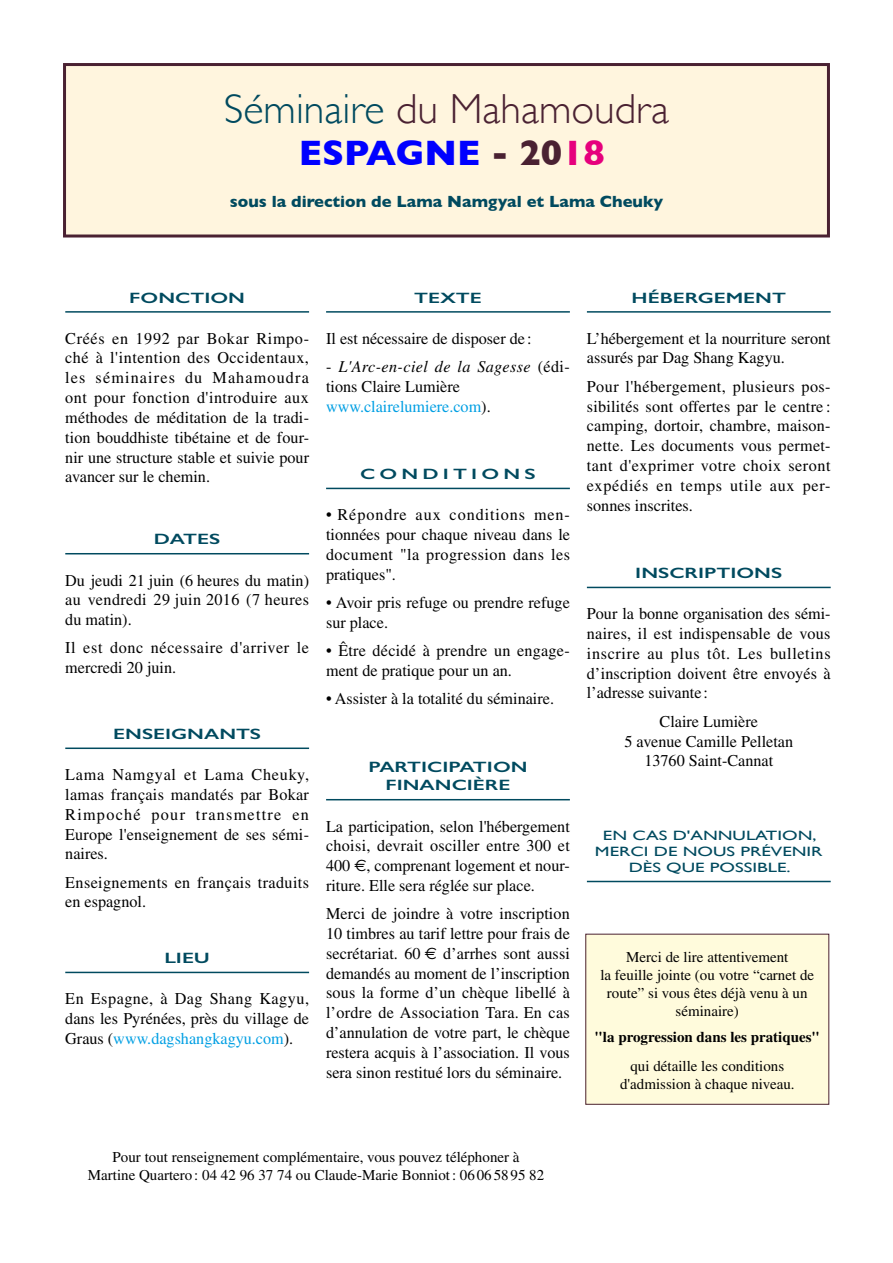
<style>
.page{position:relative;width:893px;height:1263px;background:#fff}
.page>*{position:absolute;margin:0;border:0;box-sizing:border-box;transform-origin:0 0}
.t1{font:300 42px "Gill Sans";color:#4a2132}
.t2{font:700 36px "Gill Sans";color:#00f}
.t3{font:16.5px/19.8px "Times";color:#000;text-align:justify}
.t4{font:16.5px/19.8px "Times";letter-spacing:.04em;color:#000}
.t5{font:16.5px/19.8px "Times";letter-spacing:.025em;color:#000}
.t6{font:700 16.5px "Gill Sans";color:#004a5f}
.t7{font:15px/18px "Times";color:#000;text-align:center}
.t8{font:600 15px/18px "Gill Sans";color:#004a5f;text-align:center;scale:1.4 1}
.t9{font:700 15px "Times";color:#000}
.t10{font:600 15px "Gill Sans";letter-spacing:.2em;color:#004a5f;scale:1.4 1}
.t11{font:13.5px/16.2px "Gill Sans";color:#004a5f;text-align:center;scale:1.4 1}
.s1{color:#004a5f}
.s2{color:#4a2132}
.s3{color:#e6007d}
.s4{color:#009fe3}
.s5{font-style:italic}
.s6{font-family:"Euro Sans"}
</style>
<div class="page">
<hr style="left:65px;top:311px;width:244px;height:2px;background:#004a5f">
<hr style="left:65px;top:553px;width:244px;height:1px;background:#004a5f">
<hr style="left:65px;top:747px;width:244px;height:2px;background:#004a5f">
<hr style="left:65px;top:972px;width:244px;height:1px;background:#004a5f">
<hr style="left:326px;top:311px;width:244px;height:2px;background:#004a5f">
<hr style="left:326px;top:488px;width:244px;height:1px;background:#004a5f">
<hr style="left:326px;top:799px;width:244px;height:1px;background:#004a5f">
<hr style="left:587px;top:311px;width:244px;height:2px;background:#004a5f">
<hr style="left:587px;top:587px;width:244px;height:1px;background:#004a5f">
<hr style="left:587px;top:881px;width:244px;height:1px;background:#004a5f">
<div style="left:65px;top:65px;width:763px;height:171px;background:#fff5de"></div>
<div style="left:63px;top:63px;width:767px;height:174px;border:3px solid #4a2132"></div>
<div style="left:586px;top:934px;width:243px;height:170px;background:#fffbdc"></div>
<div style="left:585px;top:934px;width:244px;height:171px;border:1px solid #4a2132"></div>
<h1 class="t1" style="left:224px;top:76px;width:447px"><span class="s1">Séminaire</span> du Mahamoudra</h1>
<h2 class="t2" style="left:299px;top:124px;width:308px">ESPAGNE <span class="s2">- 20</span><span class="s3">18</span></h2>
<p class="t6" style="left:230px;top:188px;width:435px">sous la direction de Lama Namgyal et Lama Cheuky</p>
<p class="t8" style="left:129px;top:288px;width:84px">FONCTION</p>
<p class="t3" style="left:65px;top:328px;width:245px">Créés en 1992 par Bokar Rimpo&shy;ché à l'intention des Occidentaux, les séminaires du Mahamoudra ont pour fonction d'introduire aux méthodes de méditation de la tradi&shy;tion bouddhiste tibétaine et de four&shy;nir une structure stable et suivie pour avancer sur le chemin.</p>
<p class="t8" style="left:154px;top:530px;width:49px">DATES</p>
<p class="t3" style="left:65px;top:570px;width:245px">Du jeudi 21 juin (6 heures du matin) au vendredi 29 juin 2016 (7 heures du matin).</p>
<p class="t4" style="left:65px;top:638px;width:245px">Il est donc nécessaire d'arriver le mercredi 20 juin.</p>
<p class="t8" style="left:113px;top:725px;width:107px">ENSEIGNANTS</p>
<p class="t3" style="left:65px;top:764px;width:245px">Lama Namgyal et Lama Cheuky, lamas français mandatés par Bokar Rimpoché pour transmettre en Europe l'enseignement de ses sémi&shy;naires.</p>
<p class="t5" style="left:65px;top:872px;width:245px">Enseignements en français traduits en espagnol.</p>
<p class="t8" style="left:164px;top:949px;width:34px">LIEU</p>
<p class="t3" style="left:65px;top:989px;width:245px">En Espagne, à Dag Shang Kagyu, dans les Pyrénées, près du village de Graus (<span class="s4">www.dagshangkagyu.com</span>).</p>
<p class="t8" style="left:414px;top:288px;width:50px">TEXTE</p>
<p class="t3" style="left:326px;top:328px;width:207px">Il est nécessaire de disposer de :</p>
<p class="t3" style="left:326px;top:356px;width:245px;text-align:left">- <span class="s5">L'Arc-en-ciel de la Sagesse</span> (édi&shy;tions Claire Lumière <span class="s4">www.clairelumiere.com</span>).</p>
<p class="t10" style="left:360px;top:465px;width:127px">CONDITIONS</p>
<p class="t3" style="left:326px;top:505px;width:245px">• Répondre aux conditions men&shy;tionnées pour chaque niveau dans le document "la progression dans les pratiques".</p>
<p class="t3" style="left:326px;top:592px;width:245px">• Avoir pris refuge ou prendre refuge sur place.</p>
<p class="t3" style="left:326px;top:640px;width:245px">• Être décidé à prendre un engage&shy;ment de pratique pour un an.</p>
<p class="t3" style="left:326px;top:689px;width:229px">• Assister à la totalité du séminaire.</p>
<p class="t8" style="left:368px;top:758px;width:115px">PARTICIPATION<br>FINANCIÈRE</p>
<p class="t3" style="left:326px;top:816px;width:245px">La participation, selon l'hébergement choisi, devrait osciller entre 300 et 400 <span class="s6">f</span>, comprenant logement et nour&shy;riture. Elle sera réglée sur place.</p>
<p class="t3" style="left:326px;top:904px;width:245px">Merci de joindre à votre inscription 10 timbres au tarif lettre pour frais de secrétariat. 60 <span class="s6">f</span> d’arrhes sont aussi demandés au moment de l’inscription sous la forme d’un chèque libellé à l’ordre de Association Tara. En cas d’annulation de votre part, le chèque restera acquis à l’association. Il vous sera sinon restitué lors du séminaire.</p>
<p class="t8" style="left:632px;top:288px;width:112px">HÉBERGEMENT</p>
<p class="t3" style="left:587px;top:328px;width:245px">L’hébergement et la nourriture seront assurés par Dag Shang Kagyu.</p>
<p class="t3" style="left:587px;top:376px;width:245px">Pour l'hébergement, plusieurs pos&shy;sibilités sont offertes par le centre : camping, dortoir, chambre, maison&shy;nette. Les documents vous permet&shy;tant d'exprimer votre choix seront expédiés en temps utile aux per&shy;sonnes inscrites.</p>
<p class="t8" style="left:635px;top:564px;width:106px">INSCRIPTIONS</p>
<p class="t3" style="left:587px;top:604px;width:245px">Pour la bonne organisation des sémi&shy;naires, il est indispensable de vous inscrire au plus tôt. Les bulletins d’inscription doivent être envoyés à l’adresse suivante :</p>
<p class="t3" style="left:624px;top:711px;width:170px;text-align:center">Claire Lumière<br>5 avenue Camille Pelletan<br>13760 Saint-Cannat</p>
<p class="t11" style="left:595px;top:827px;width:164px">EN CAS D'ANNULATION,<br>MERCI DE NOUS PRÉVENIR<br>DÈS QUE POSSIBLE.</p>
<p class="t7" style="left:600px;top:947px;width:215px">Merci de lire attentivement<br>la feuille jointe (ou votre “carnet de route” si vous êtes déjà venu à un séminaire)</p>
<p class="t9" style="left:595px;top:1028px;width:227px">"la progression dans les pratiques"</p>
<p class="t7" style="left:620px;top:1056px;width:176px">qui détaille les conditions d'admission à chaque niveau.</p>
<p class="t7" style="left:88px;top:1148px;width:458px">Pour tout renseignement complémentaire, vous pouvez téléphoner à<br>Martine Quartero: 04 42 96 37 74 ou Claude-Marie Bonniot: 0606 58 95 82</p>
</div>
